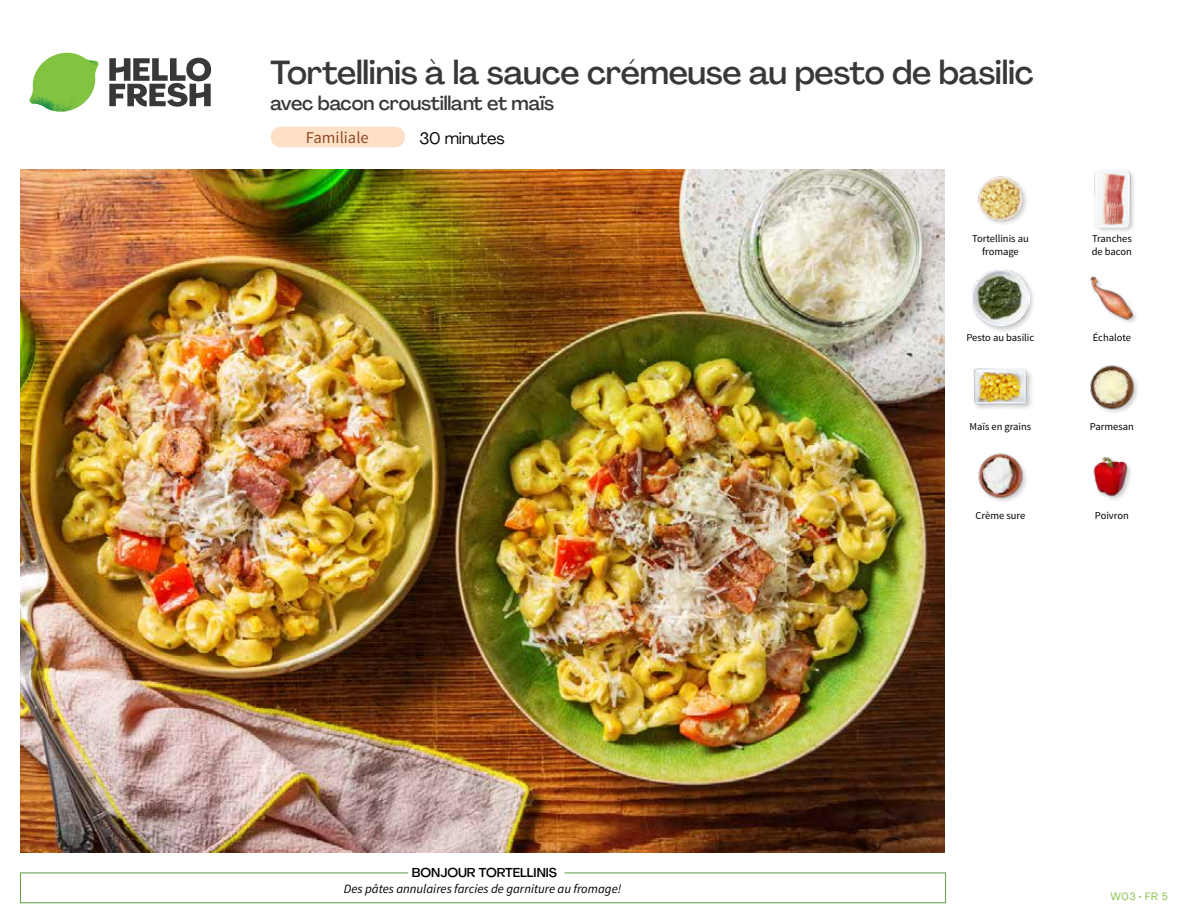
<style>
.page{position:relative;width:1188px;height:918px;background:#fff}
.page>*{position:absolute;margin:0;border:0;box-sizing:border-box;transform-origin:0 0}
.t1{font:500 33px "Agrandir";letter-spacing:-.01em;color:#383839}
.t2{font:500 19.5px "Agrandir";letter-spacing:-.01em;color:#383839}
.t3{font:16.5px "Source Sans Pro";color:#8e4b25}
.t4{font:16.5px "Agrandir";letter-spacing:-.01em;color:#000}
.t5{font:italic 12.75px "Source Sans Pro";color:#000}
.t6{font:500 12.75px "Agrandir";color:#000}
.t7{font:10.5px/13.5px "Source Sans Pro";color:#000;text-align:center}
.t8{font:10.5px "Agrandir";color:#82c341}
</style>
<div class="page">
<div style="left:271px;top:127px;width:134px;height:20px;background:#fee0c6;border-radius:10px"></div>
<svg style="left:109px;top:57px;width:102px;height:50px"></svg>
<svg style="left:34px;top:53px;width:62px;height:40px"></svg>
<img style="left:67px;top:53px;width:32px;height:26px">
<img style="left:33px;top:75px;width:59px;height:11px">
<img style="left:29px;top:79px;width:61px;height:33px">
<img style="left:65px;top:86px;width:27px;height:25px">
<div style="left:20px;top:873px;width:926px;height:30px;border:1px solid #609f43"></div>
<div style="left:408px;top:865px;width:157px;height:15px;background:#fff"></div>
<img style="left:21px;top:170px;width:924px;height:682px">
<img style="left:1093px;top:456px;width:38px;height:44px">
<img style="left:978px;top:453px;width:49px;height:49px">
<img style="left:1090px;top:365px;width:48px;height:48px">
<div style="left:973px;top:368px;width:61px;height:43px;background:#000;opacity:.2"></div>
<img style="left:973px;top:368px;width:56px;height:43px">
<img style="left:1090px;top:276px;width:46px;height:47px">
<div style="left:971px;top:268px;width:65px;height:65px;background:#000;opacity:.2"></div>
<img style="left:972px;top:269px;width:57px;height:58px">
<div style="left:1093px;top:168px;width:44px;height:66px;background:#000;opacity:.2"></div>
<img style="left:1093px;top:170px;width:44px;height:57px">
<img style="left:978px;top:176px;width:49px;height:48px">
<h1 class="t1" style="left:271px;top:52px;width:765px">Tortellinis à la sauce crémeuse au pesto de basilic</h1>
<h2 class="t2" style="left:271px;top:91px;width:285px">avec bacon croustillant et maïs</h2>
<h3 class="t3" style="left:306px;top:128px;width:64px">Familiale</h3>
<h3 class="t4" style="left:419px;top:128px;width:87px">30 minutes</h3>
<p class="t6" style="left:412px;top:864px;width:147px">BONJOUR TORTELLINIS</p>
<p class="t5" style="left:344px;top:881px;width:279px">Des pâtes annulaires farcies de garniture au fromage!</p>
<p class="t7" style="left:972px;top:232px;width:58px">Tortellinis au fromage</p>
<p class="t7" style="left:1092px;top:232px;width:42px;text-align:left">Tranches de bacon</p>
<p class="t7" style="left:966px;top:331px;width:69px">Pesto au basilic</p>
<p class="t7" style="left:1093px;top:331px;width:40px">Échalote</p>
<p class="t7" style="left:969px;top:420px;width:63px">Maïs en grains</p>
<p class="t7" style="left:1090px;top:420px;width:46px">Parmesan</p>
<p class="t7" style="left:976px;top:509px;width:51px">Crème sure</p>
<p class="t7" style="left:1095px;top:509px;width:35px">Poivron</p>
<p class="t8" style="left:1110px;top:890px;width:59px">W03 • FR 5</p>
</div>
